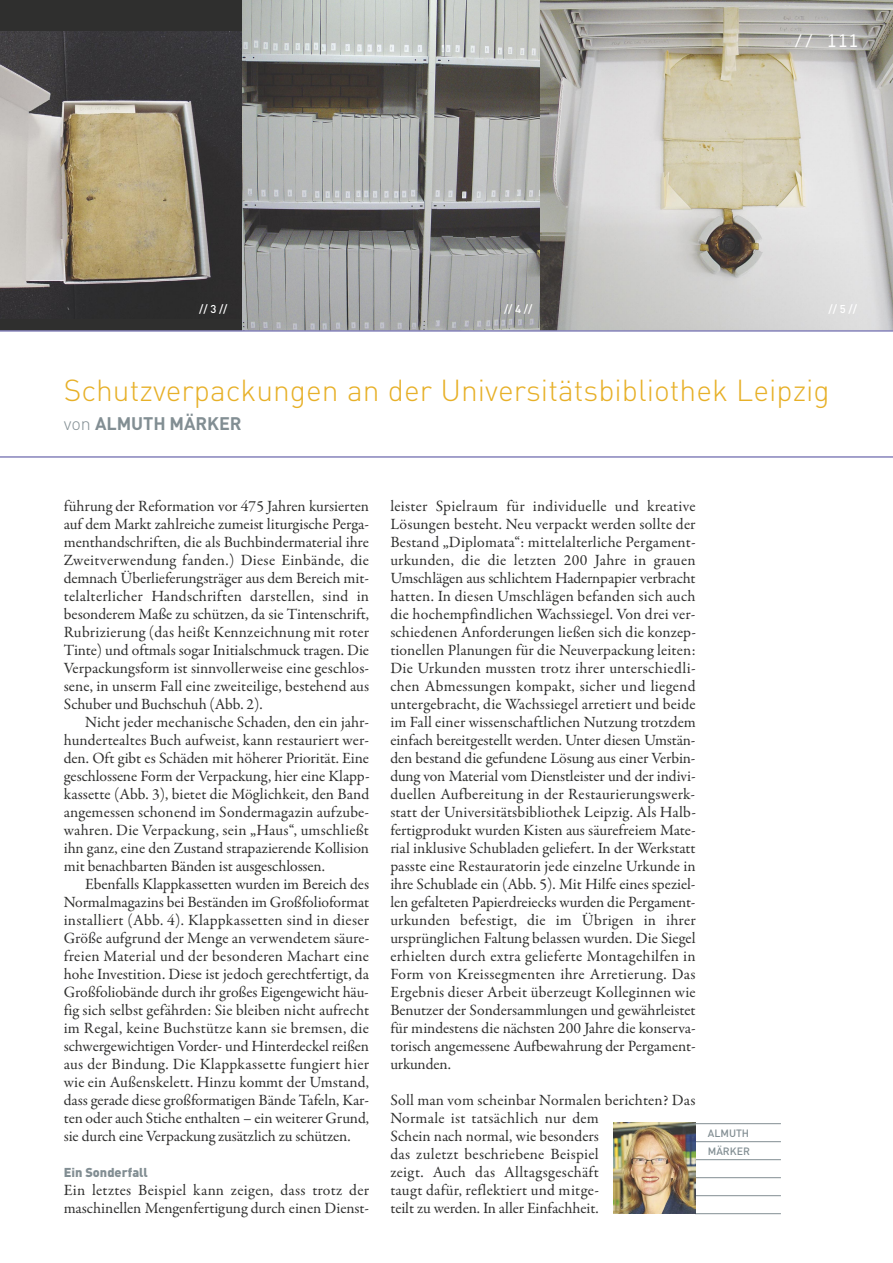
<style>
.page{position:relative;width:893px;height:1263px;background:#fff}
.page>*{position:absolute;margin:0;border:0;box-sizing:border-box;transform-origin:0 0}
.t1{font:300 30px "DIN";color:#e7b028}
.t2{font:700 18px "DIN";letter-spacing:-.005em;color:#828e93}
.t3{font:18px "Andale Mono";color:#fff}
.t4{font:15.75px/18px "Garamond Premr Pro";color:#2f2f2e;text-align:justify}
.t5{font:900 12.75px "DIN";color:#828e93}
.t6{font:500 11.25px "DIN";color:#fff}
.t7{font:500 10.5px/18px "DIN";color:#828e93}
.s1{font-weight:300}
</style>
<div class="page">
<div style="left:0;top:0;width:242px;height:330px;background:#2f2f2e"></div>
<img style="left:0;top:32px;width:242px;height:287px">
<img style="left:242px;top:0;width:298px;height:330px">
<svg style="left:540px;top:0;width:353px;height:330px;background:#c5c3bc"></svg>
<hr style="left:695px;top:1123px;width:86px;height:1px;background:#828e93">
<hr style="left:695px;top:1141px;width:86px;height:1px;background:#828e93">
<hr style="left:695px;top:1159px;width:86px;height:1px;background:#828e93">
<hr style="left:695px;top:1177px;width:86px;height:1px;background:#828e93">
<hr style="left:695px;top:1195px;width:86px;height:1px;background:#828e93">
<hr style="left:695px;top:1213px;width:86px;height:1px;background:#828e93">
<img style="left:614px;top:1122px;width:81px;height:91px">
<hr style="left:0;top:330px;width:893px;height:2px;background:#8683bb">
<hr style="left:0;top:456px;width:893px;height:2px;background:#8683bb">
<p class="t3" style="left:793px;top:30px;width:67px">// 111</p>
<p class="t6" style="left:199px;top:305px;width:30px">// 3 //</p>
<p class="t6" style="left:504px;top:305px;width:30px">// 4 //</p>
<p class="t6" style="left:829px;top:305px;width:30px">// 5 //</p>
<h1 class="t1" style="left:64px;top:380px;width:767px">Schutzverpackungen an der Universitätsbibliothek Leipzig</h1>
<p class="t2" style="left:64px;top:417px;width:179px"><span class="s1">von</span> ALMUTH MÄRKER</p>
<p class="t4" style="left:64px;top:498px;width:307px">führung der Reformation vor 475 Jahren kursierten auf dem Markt zahlreiche zumeist liturgische Perga&shy;menthandschriften, die als Buchbindermaterial ihre Zweitverwendung fanden.) Diese Einbände, die demnach Überlieferungsträger aus dem Bereich mit&shy;telalterlicher Handschriften darstellen, sind in besonderem Maße zu schützen, da sie Tintenschrift, Rubrizierung (das heißt Kennzeichnung mit roter Tinte) und oftmals sogar Initialschmuck tragen. Die Verpackungsform ist sinnvollerweise eine geschlos&shy;sene, in unserm Fall eine zweiteilige, bestehend aus Schuber und Buchschuh (Abb. 2).</p>
<p class="t4" style="left:64px;top:714px;width:307px;text-indent:21px">Nicht jeder mechanische Schaden, den ein jahr&shy;hundertealtes Buch aufweist, kann restauriert wer&shy;den. Oft gibt es Schäden mit höherer Priorität. Eine geschlossene Form der Verpackung, hier eine Klapp&shy;kassette (Abb. 3), bietet die Möglichkeit, den Band angemessen schonend im Sondermagazin aufzube&shy;wahren. Die Verpackung, sein „Haus“, umschließt ihn ganz, eine den Zustand strapazierende Kollision mit benachbarten Bänden ist ausgeschlossen.</p>
<p class="t4" style="left:64px;top:876px;width:307px;text-indent:21px">Ebenfalls Klappkassetten wurden im Bereich des Normalmagazins bei Beständen im Großfolioformat installiert (Abb. 4). Klappkassetten sind in dieser Größe aufgrund der Menge an verwendetem säure&shy;freien Material und der besonderen Machart eine hohe Investition. Diese ist jedoch gerechtfertigt, da Großfoliobände durch ihr großes Eigengewicht häu&shy;fig sich selbst gefährden: Sie bleiben nicht aufrecht im Regal, keine Buchstütze kann sie bremsen, die schwergewichtigen Vorder- und Hinterdeckel reißen aus der Bindung. Die Klappkassette fungiert hier wie ein Außenskelett. Hinzu kommt der Umstand, dass gerade diese großformatigen Bände Tafeln, Kar&shy;ten oder auch Stiche enthalten – ein weiterer Grund, sie durch eine Verpackung zusätzlich zu schützen.</p>
<p class="t5" style="left:64px;top:1167px;width:86px">Ein Sonderfall</p>
<p class="t4" style="left:64px;top:1182px;width:307px">Ein letztes Beispiel kann zeigen, dass trotz der maschinellen Mengenfertigung durch einen Dienst-</p>
<p class="t4" style="left:390px;top:498px;width:307px">leister Spielraum für individuelle und kreative Lösungen besteht. Neu verpackt werden sollte der Bestand „Diplomata“: mittelalterliche Pergament - urkunden, die die letzten 200 Jahre in grauen Umschlägen aus schlichtem Hadernpapier verbracht hatten. In diesen Umschlägen befanden sich auch die hochempfindlichen Wachssiegel. Von drei ver&shy;schiedenen Anforderungen ließen sich die konzep&shy;tionellen Planungen für die Neuverpackung leiten:<br>Die Urkunden mussten trotz ihrer unterschiedli&shy;chen Abmessungen kompakt, sicher und liegend untergebracht, die Wachssiegel arretiert und beide im Fall einer wissenschaftlichen Nutzung trotzdem einfach bereitgestellt werden. Unter diesen Umstän&shy;den bestand die gefundene Lösung aus einer Verbin&shy;dung von Material vom Dienstleister und der indivi&shy;duellen Aufbereitung in der Restaurierungswerk&shy;statt der Universitätsbibliothek Leipzig. Als Halb&shy;fertigprodukt wurden Kisten aus säurefreiem Mate&shy;rial inklusive Schubladen geliefert. In der Werkstatt passte eine Restauratorin jede einzelne Urkunde in ihre Schublade ein (Abb. 5). Mit Hilfe eines speziel&shy;len gefalteten Papierdreiecks wurden die Pergament&shy;urkunden befestigt, die im Übrigen in ihrer ursprünglichen Faltung belassen wurden. Die Siegel erhielten durch extra gelieferte Montagehilfen in Form von Kreissegmenten ihre Arretierung. Das Ergebnis dieser Arbeit überzeugt Kolleginnen wie Benutzer der Sondersammlungen und gewährleistet für mindestens die nächsten 200 Jahre die konserva&shy;torisch angemessene Aufbewahrung der Pergament&shy;urkunden.</p>
<p class="t4" style="left:390px;top:1092px;width:307px;text-align:left">Soll man vom scheinbar Normalen berichten? Das Normale ist tatsächlich nur dem<br>Schein nach normal, wie besonders<br>das zuletzt beschriebene Beispiel<br>zeigt. Auch das Alltagsgeschäft<br>taugt dafür, reflektiert und mitge-<br>teilt zu werden. In aller Einfachheit.</p>
<p class="t7" style="left:708px;top:1125px;width:44px">ALMUTH<br>MÄRKER</p>
</div>
